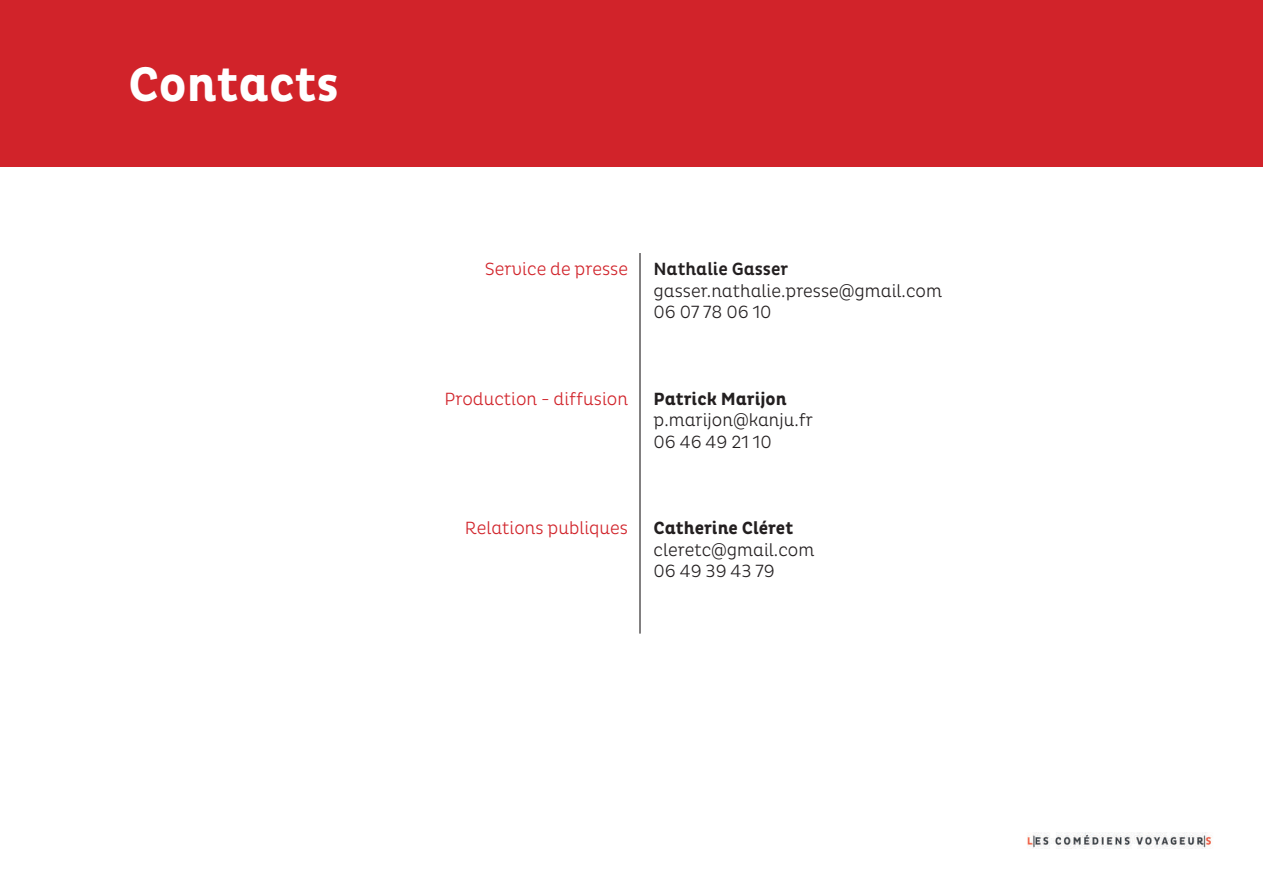
<style>
.page{position:relative;width:1263px;height:893px;background:#fff}
.page>*{position:absolute;margin:0;border:0;box-sizing:border-box;transform-origin:0 0}
.t1{font:700 49.5px "Pluto Cond";color:#fff}
.t2{font:300 18px/21.6px "Pluto Cond";color:#231f20}
.t3{font:300 18px "Pluto Cond";color:#d1232a}
.t4{font:700 18px "Pluto Cond";color:#231f20}
.t5{font:500 18px "Pluto Cond";color:#231f20}
</style>
<div class="page">
<div style="left:0;top:0;width:1263px;height:167px;background:#d1232a"></div>
<hr style="left:639px;top:253px;width:1px;height:381px;background:#231f20">
<img style="left:1027px;top:832px;width:185px;height:17px">
<h1 class="t1" style="left:128px;top:56px;width:212px">Contacts</h1>
<p class="t3" style="left:485px;top:259px;width:145px">Service de presse</p>
<p class="t5" style="left:654px;top:259px;width:136px">Nathalie Gasser</p>
<p class="t2" style="left:654px;top:280px;width:290px">gasser.nathalie.presse@gmail.com<br>06 07 78 06 10</p>
<p class="t3" style="left:445px;top:388px;width:185px">Production - diffusion</p>
<p class="t4" style="left:654px;top:388px;width:135px">Patrick Marijon</p>
<p class="t2" style="left:654px;top:409px;width:161px">p.marijon@kanju.fr<br>06 46 49 21 10</p>
<p class="t3" style="left:465px;top:518px;width:165px">Relations publiques</p>
<p class="t4" style="left:654px;top:518px;width:141px">Catherine Cléret</p>
<p class="t2" style="left:654px;top:539px;width:162px">cleretc@gmail.com<br>06 49 39 43 79</p>
</div>
